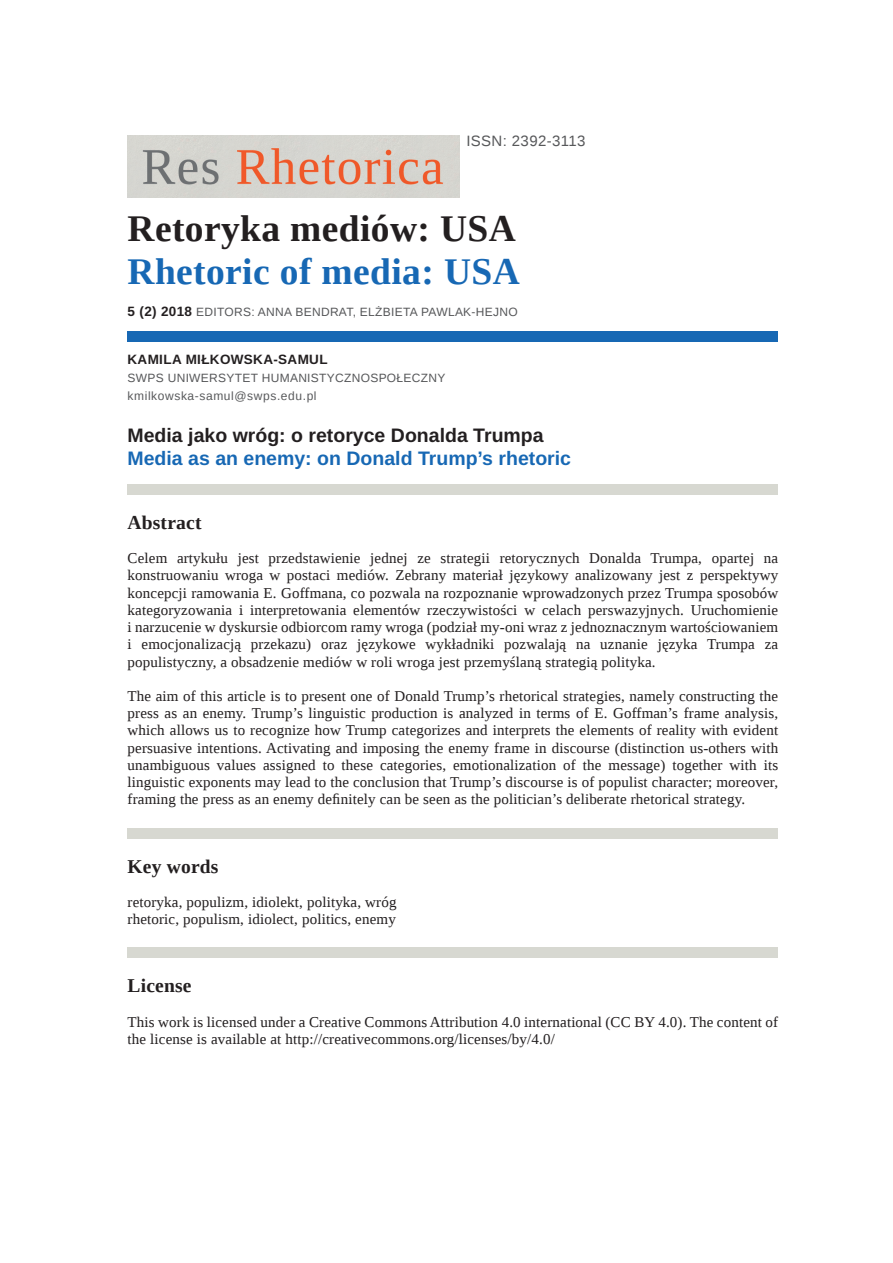
<style>
.page{position:relative;width:893px;height:1263px;background:#fff}
.page>*{position:absolute;margin:0;border:0;box-sizing:border-box;transform-origin:0 0}
.t1{font:700 37.5px "Liberation Serif";letter-spacing:.01em;color:#1768b4}
.t2{font:700 37.5px "Liberation Serif";letter-spacing:.01em;color:#231f20}
.t3{font:700 19.5px "Liberation Sans";color:#1768b4}
.t4{font:700 19.5px "Liberation Sans";color:#231f20}
.t5{font:700 19.5px "Liberation Serif";letter-spacing:.01em;color:#231f20}
.t6{font:15px/17.2px "Liberation Serif";letter-spacing:.01em;color:#231f20;text-align:justify}
.t7{font:15px "Liberation Sans";letter-spacing:.025em;color:#57585a}
.t8{font:700 13.5px "Liberation Sans";letter-spacing:.025em;color:#231f20}
.t9{font:12px/18px "Liberation Sans";letter-spacing:.025em;color:#57585a}
.s1{font-weight:700;font-size:13.5px;color:#231f20}
</style>
<div class="page">
<img style="left:128px;top:135px;width:332px;height:62px">
<div style="left:128px;top:331px;width:650px;height:11px;background:#1768b4"></div>
<div style="left:128px;top:484px;width:650px;height:11px;background:#d7d8d1"></div>
<div style="left:128px;top:828px;width:650px;height:11px;background:#d7d8d1"></div>
<div style="left:128px;top:948px;width:650px;height:10px;background:#d7d8d1"></div>
<p class="t7" style="left:466px;top:132px;width:121px">ISSN: 2392-3113</p>
<h1 class="t2" style="left:128px;top:207px;width:390px">Retoryka mediów: USA</h1>
<h1 class="t1" style="left:128px;top:251px;width:394px">Rhetoric of media: USA</h1>
<p class="t9" style="left:128px;top:303px;width:392px"><span class="s1">5 (2) 2018</span> EDITORS: ANNA BENDRAT, ELŻBIETA PAWLAK-HEJNO</p>
<p class="t8" style="left:128px;top:352px;width:202px">KAMILA MIŁKOWSKA-SAMUL</p>
<p class="t9" style="left:128px;top:369px;width:319px">SWPS UNIWERSYTET HUMANISTYCZNOSPOŁECZNY kmilkowska-samul@swps.edu.pl</p>
<h2 class="t4" style="left:128px;top:424px;width:418px">Media jako wróg: o retoryce Donalda Trumpa</h2>
<h2 class="t3" style="left:128px;top:447px;width:445px">Media as an enemy: on Donald Trump’s rhetoric</h2>
<h2 class="t5" style="left:128px;top:511px;width:75px">Abstract</h2>
<p class="t6" style="left:128px;top:549px;width:652px">Celem artykułu jest przedstawienie jednej ze strategii retorycznych Donalda Trumpa, opartej na konstruowaniu wroga w postaci mediów. Zebrany materiał językowy analizowany jest z perspektywy koncepcji ramowania E. Goffmana, co pozwala na rozpoznanie wprowadzonych przez Trumpa sposobów kategoryzowania i interpretowania elementów rzeczywistości w celach perswazyjnych. Uruchomienie i narzucenie w dyskursie odbiorcom ramy wroga (podział my-oni wraz z jednoznacznym wartościowaniem i emocjonalizacją przekazu) oraz językowe wykładniki pozwalają na uznanie języka Trumpa za populistyczny, a obsadzenie mediów w roli wroga jest przemyślaną strategią polityka.</p>
<p class="t6" style="left:128px;top:687px;width:652px">The aim of this article is to present one of Donald Trump’s rhetorical strategies, namely constructing the press as an enemy. Trump’s linguistic production is analyzed in terms of E. Goffman’s frame analysis, which allows us to recognize how Trump categorizes and interprets the elements of reality with evident persuasive intentions. Activating and imposing the enemy frame in discourse (distinction us-others with unambiguous values assigned to these categories, emotionalization of the message) together with its linguistic exponents may lead to the conclusion that Trump’s discourse is of populist character; moreover, framing the press as an enemy definitely can be seen as the politician’s deliberate rhetorical strategy.</p>
<h2 class="t5" style="left:128px;top:855px;width:92px">Key words</h2>
<p class="t6" style="left:128px;top:893px;width:270px">retoryka, populizm, idiolekt, polityka, wróg rhetoric, populism, idiolect, politics, enemy</p>
<h2 class="t5" style="left:128px;top:975px;width:65px">License</h2>
<p class="t6" style="left:128px;top:1013px;width:652px">This work is licensed under a Creative Commons Attribution 4.0 international (CC BY 4.0). The content of the license is available at http://creativecommons.org/licenses/by/4.0/</p>
</div>
